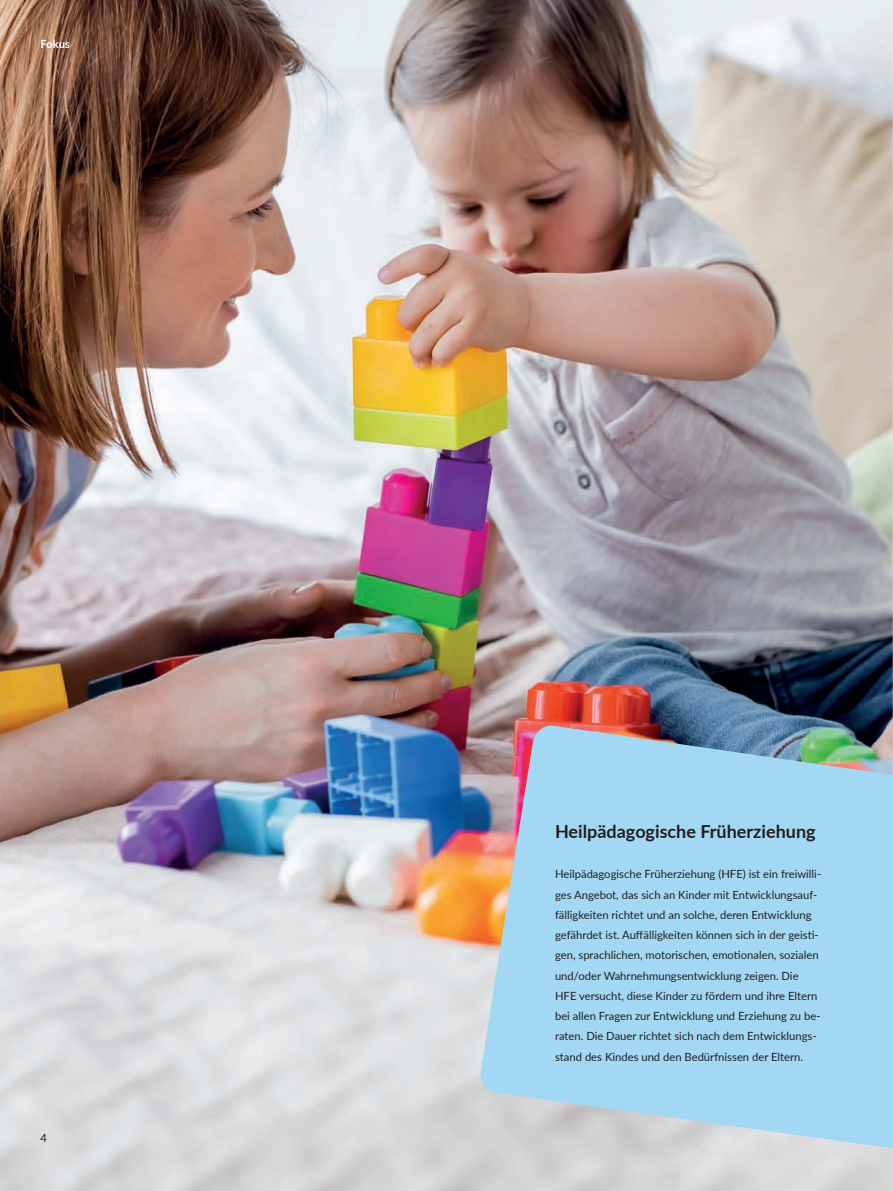
<style>
.page{position:relative;width:893px;height:1191px;background:#fff}
.page>*{position:absolute;margin:0;border:0;box-sizing:border-box;transform-origin:0 0}
.t1{font:700 18px "Lato";color:#231f20}
.t2{font:11.25px/20.2px "Lato";color:#231f20}
.t3{font:700 11.25px "Lato";color:#fff}
</style>
<div class="page">
<img style="left:0;top:0;width:893px;height:1191px">
<svg style="left:479px;top:724px;width:414px;height:424px;background:#a6cfe5"></svg>
<p class="t3" style="left:40px;top:35px;width:31px">Fokus</p>
<p class="t2" style="left:40px;top:1127px;width:8px">4</p>
<h1 class="t1" style="left:555px;top:818px;width:262px">Heilpädagogische Früherziehung</h1>
<p class="t2" style="left:555px;top:863px;width:268px">Heilpädagogische Früherziehung (HFE) ist ein freiwilli&shy;ges Angebot, das sich an Kinder mit Entwicklungsauf&shy;fälligkeiten richtet und an solche, deren Entwicklung gefährdet ist. Auffälligkeiten können sich in der geisti&shy;gen, sprachlichen, motorischen, emotionalen, sozialen und/oder Wahrnehmungsentwicklung zeigen. Die HFE versucht, diese Kinder zu fördern und ihre Eltern bei allen Fragen zur Entwicklung und Erziehung zu be&shy;raten. Die Dauer richtet sich nach dem Entwicklungs&shy;stand des Kindes und den Bedürfnissen der Eltern.</p>
</div>
